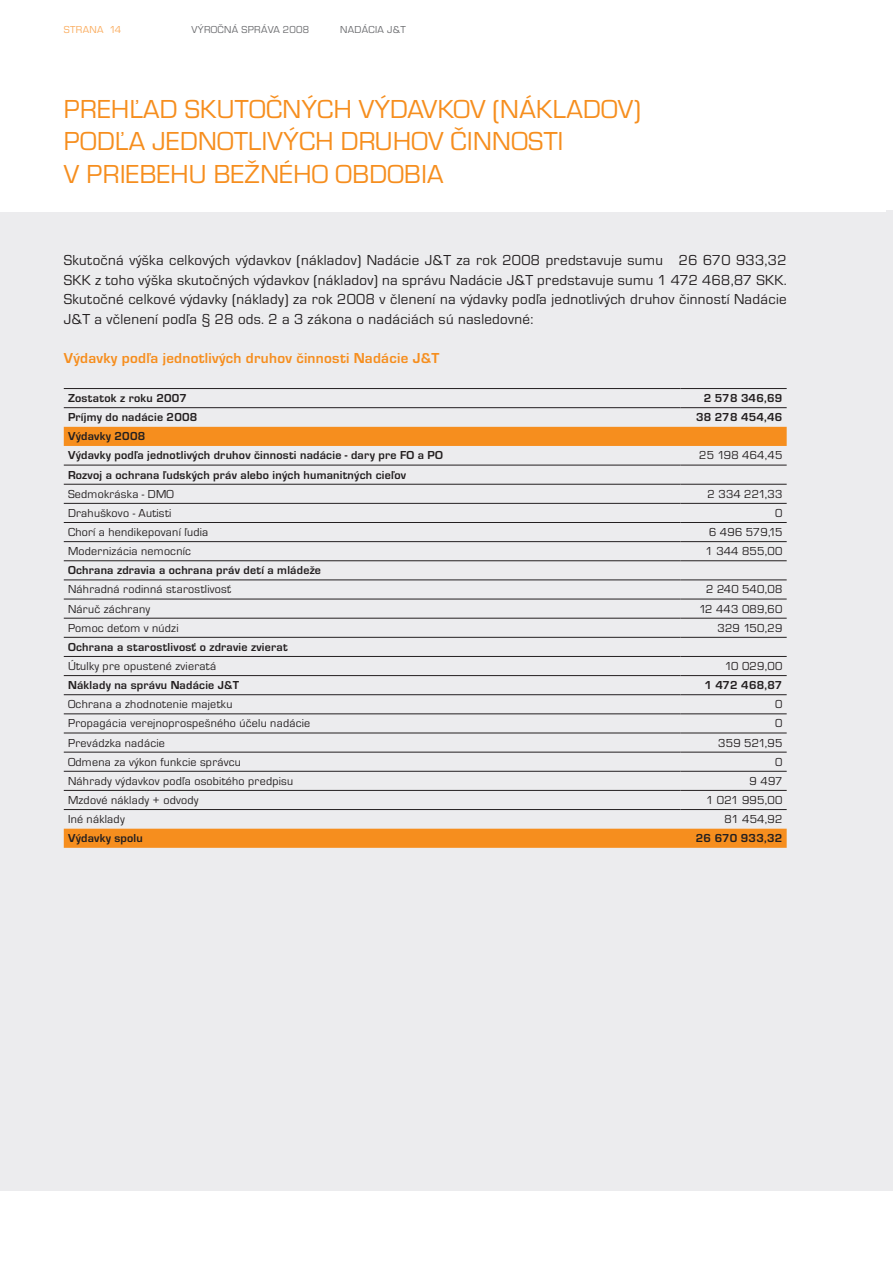
<style>
.page{position:relative;width:893px;height:1263px;background:#fff}
.page>*{position:absolute;margin:0;border:0;box-sizing:border-box;transform-origin:0 0}
.kapitola_new{font:27px "Eurostile TOT";letter-spacing:.015em;color:#f68e1e}
.text{font:15px/19.5px "Eurostile TOT";letter-spacing:.02em;color:#231f20;text-align:justify}
.nadpis_new{font:700 15px "Eurostile TOT";letter-spacing:.02em;color:#f68e1e}
.text-2{font:12px "Eurostile TOT";letter-spacing:.02em;color:#231f20}
.text-3{font:700 12px "Eurostile TOT";letter-spacing:.02em;color:#231f20}
.t1{font:10.5px "Eurostile TOT";letter-spacing:.035em;color:#6c6d70}
.t2{font:10.5px "Eurostile TOT";letter-spacing:.035em;color:#faac5e}
</style>
<div class="page">
<div style="left:0;top:213px;width:893px;height:978px;background:#ececee"></div>
<svg style="left:64px;top:427px;width:723px;height:421px"></svg>
<hr style="left:64px;top:465px;width:616px;height:1px;background:#231f20">
<hr style="left:680px;top:465px;width:107px;height:1px;background:#231f20">
<hr style="left:64px;top:484px;width:616px;height:1px;background:#231f20">
<hr style="left:680px;top:484px;width:107px;height:1px;background:#231f20">
<hr style="left:64px;top:503px;width:616px;height:1px;background:#231f20">
<hr style="left:680px;top:503px;width:107px;height:1px;background:#231f20">
<hr style="left:64px;top:522px;width:616px;height:1px;background:#231f20">
<hr style="left:680px;top:522px;width:107px;height:1px;background:#231f20">
<hr style="left:64px;top:541px;width:616px;height:1px;background:#231f20">
<hr style="left:680px;top:541px;width:107px;height:1px;background:#231f20">
<hr style="left:64px;top:560px;width:616px;height:1px;background:#231f20">
<hr style="left:680px;top:560px;width:107px;height:1px;background:#231f20">
<hr style="left:64px;top:579px;width:616px;height:1px;background:#231f20">
<hr style="left:680px;top:579px;width:107px;height:1px;background:#231f20">
<hr style="left:64px;top:599px;width:616px;height:1px;background:#231f20">
<hr style="left:680px;top:599px;width:107px;height:1px;background:#231f20">
<hr style="left:64px;top:618px;width:616px;height:1px;background:#231f20">
<hr style="left:680px;top:618px;width:107px;height:1px;background:#231f20">
<hr style="left:64px;top:637px;width:616px;height:1px;background:#231f20">
<hr style="left:680px;top:637px;width:107px;height:1px;background:#231f20">
<hr style="left:64px;top:656px;width:616px;height:1px;background:#231f20">
<hr style="left:680px;top:656px;width:107px;height:1px;background:#231f20">
<hr style="left:64px;top:675px;width:616px;height:1px;background:#231f20">
<hr style="left:680px;top:675px;width:107px;height:1px;background:#231f20">
<hr style="left:64px;top:694px;width:616px;height:1px;background:#231f20">
<hr style="left:680px;top:694px;width:107px;height:1px;background:#231f20">
<hr style="left:64px;top:713px;width:616px;height:1px;background:#231f20">
<hr style="left:680px;top:713px;width:107px;height:1px;background:#231f20">
<hr style="left:64px;top:733px;width:616px;height:1px;background:#231f20">
<hr style="left:680px;top:733px;width:107px;height:1px;background:#231f20">
<hr style="left:64px;top:752px;width:616px;height:1px;background:#231f20">
<hr style="left:680px;top:752px;width:107px;height:1px;background:#231f20">
<hr style="left:64px;top:771px;width:616px;height:1px;background:#231f20">
<hr style="left:680px;top:771px;width:107px;height:1px;background:#231f20">
<hr style="left:64px;top:790px;width:616px;height:1px;background:#231f20">
<hr style="left:680px;top:790px;width:107px;height:1px;background:#231f20">
<hr style="left:64px;top:809px;width:616px;height:1px;background:#231f20">
<hr style="left:680px;top:809px;width:107px;height:1px;background:#231f20">
<hr style="left:64px;top:388px;width:616px;height:1px;background:#231f20">
<hr style="left:680px;top:388px;width:107px;height:1px;background:#231f20">
<hr style="left:64px;top:407px;width:616px;height:1px;background:#231f20">
<hr style="left:680px;top:407px;width:107px;height:1px;background:#231f20">
<div style="left:887px;top:210px;width:6px;height:978px;background:#ececee"></div>
<p class="t2" style="left:64px;top:23px;width:59px">STRANA 14</p>
<p class="t1" style="left:191px;top:23px;width:119px">VÝROČNÁ SPRÁVA 2008</p>
<p class="t1" style="left:340px;top:23px;width:67px">NADÁCIA J&amp;T</p>
<p class="kapitola_new" style="left:64px;top:95px;width:578px">PREHĽAD SKUTOČNÝCH VÝDAVKOV (NÁKLADOV)</p>
<p class="kapitola_new" style="left:64px;top:127px;width:501px">PODĽA JEDNOTLIVÝCH DRUHOV ČINNOSTI</p>
<p class="kapitola_new" style="left:64px;top:159px;width:381px">V PRIEBEHU BEŽNÉHO OBDOBIA</p>
<p class="text" style="left:64px;top:251px;width:724px">Skutočná výška celkových výdavkov (nákladov) Nadácie J&amp;T za rok 2008 predstavuje sumu 26 670 933,32<br>SKK z toho výška skutočných výdavkov (nákladov) na správu Nadácie J&amp;T predstavuje sumu 1 472 468,87 SKK.<br>Skutočné celkové výdavky (náklady) za rok 2008 v členení na výdavky podľa jednotlivých druhov činností Nadácie J&amp;T a včlenení podľa § 28 ods. 2 a 3 zákona o nadáciách sú nasledovné:</p>
<p class="nadpis_new" style="left:64px;top:350px;width:377px">Výdavky podľa jednotlivých druhov činnosti Nadácie J&amp;T</p>
<p class="text-3" style="left:68px;top:392px;width:120px">Zostatok z roku 2007</p>
<p class="text-3" style="left:704px;top:392px;width:80px">2 578 346,69</p>
<p class="text-3" style="left:68px;top:411px;width:131px">Príjmy do nadácie 2008</p>
<p class="text-3" style="left:696px;top:411px;width:88px">38 278 454,46</p>
<p class="text-3" style="left:68px;top:430px;width:79px">Výdavky 2008</p>
<p class="text-3" style="left:68px;top:449px;width:376px">Výdavky podľa jednotlivých druhov činnosti nadácie - dary pre FO a PO</p>
<p class="text-2" style="left:699px;top:449px;width:85px">25 198 464,45</p>
<p class="text-3" style="left:68px;top:468px;width:340px">Rozvoj a ochrana ľudských práv alebo iných humanitných cieľov</p>
<p class="text-2" style="left:68px;top:487px;width:107px">Sedmokráska - DMO</p>
<p class="text-2" style="left:708px;top:487px;width:76px">2 334 221,33</p>
<p class="text-2" style="left:68px;top:506px;width:105px">Drahuškovo - Autisti</p>
<p class="text-2" style="left:775px;top:506px;width:9px">0</p>
<p class="text-2" style="left:68px;top:526px;width:142px">Chorí a hendikepovaní ľudia</p>
<p class="text-2" style="left:709px;top:526px;width:75px">6 496 579,15</p>
<p class="text-2" style="left:68px;top:545px;width:125px">Modernizácia nemocníc</p>
<p class="text-2" style="left:705px;top:545px;width:78px">1 344 855,00</p>
<p class="text-3" style="left:68px;top:564px;width:254px">Ochrana zdravia a ochrana práv detí a mládeže</p>
<p class="text-2" style="left:68px;top:583px;width:165px">Náhradná rodinná starostlivosť</p>
<p class="text-2" style="left:706px;top:583px;width:78px">2 240 540,08</p>
<p class="text-2" style="left:68px;top:602px;width:84px">Náruč záchrany</p>
<p class="text-2" style="left:699px;top:602px;width:85px">12 443 089,60</p>
<p class="text-2" style="left:68px;top:621px;width:112px">Pomoc deťom v núdzi</p>
<p class="text-2" style="left:717px;top:621px;width:67px">329 150,29</p>
<p class="text-3" style="left:68px;top:640px;width:221px">Ochrana a starostlivosť o zdravie zvierat</p>
<p class="text-2" style="left:68px;top:660px;width:150px">Útulky pre opustené zvieratá</p>
<p class="text-2" style="left:725px;top:660px;width:59px">10 029,00</p>
<p class="text-3" style="left:68px;top:679px;width:173px">Náklady na správu Nadácie J&amp;T</p>
<p class="text-3" style="left:704px;top:679px;width:80px">1 472 468,87</p>
<p class="text-2" style="left:68px;top:698px;width:166px">Ochrana a zhodnotenie majetku</p>
<p class="text-2" style="left:775px;top:698px;width:9px">0</p>
<p class="text-2" style="left:68px;top:717px;width:244px">Propagácia verejnoprospešného účelu nadácie</p>
<p class="text-2" style="left:775px;top:717px;width:9px">0</p>
<p class="text-2" style="left:68px;top:736px;width:98px">Prevádzka nadácie</p>
<p class="text-2" style="left:718px;top:736px;width:66px">359 521,95</p>
<p class="text-2" style="left:68px;top:755px;width:175px">Odmena za výkon funkcie správcu</p>
<p class="text-2" style="left:775px;top:755px;width:9px">0</p>
<p class="text-2" style="left:68px;top:774px;width:227px">Náhrady výdavkov podľa osobitého predpisu</p>
<p class="text-2" style="left:750px;top:774px;width:34px">9 497</p>
<p class="text-2" style="left:68px;top:793px;width:132px">Mzdové náklady + odvody</p>
<p class="text-2" style="left:706px;top:793px;width:78px">1 021 995,00</p>
<p class="text-2" style="left:68px;top:813px;width:58px">Iné náklady</p>
<p class="text-2" style="left:725px;top:813px;width:59px">81 454,92</p>
<p class="text-3" style="left:68px;top:832px;width:76px">Výdavky spolu</p>
<p class="text-3" style="left:696px;top:832px;width:88px">26 670 933,32</p>
</div>
